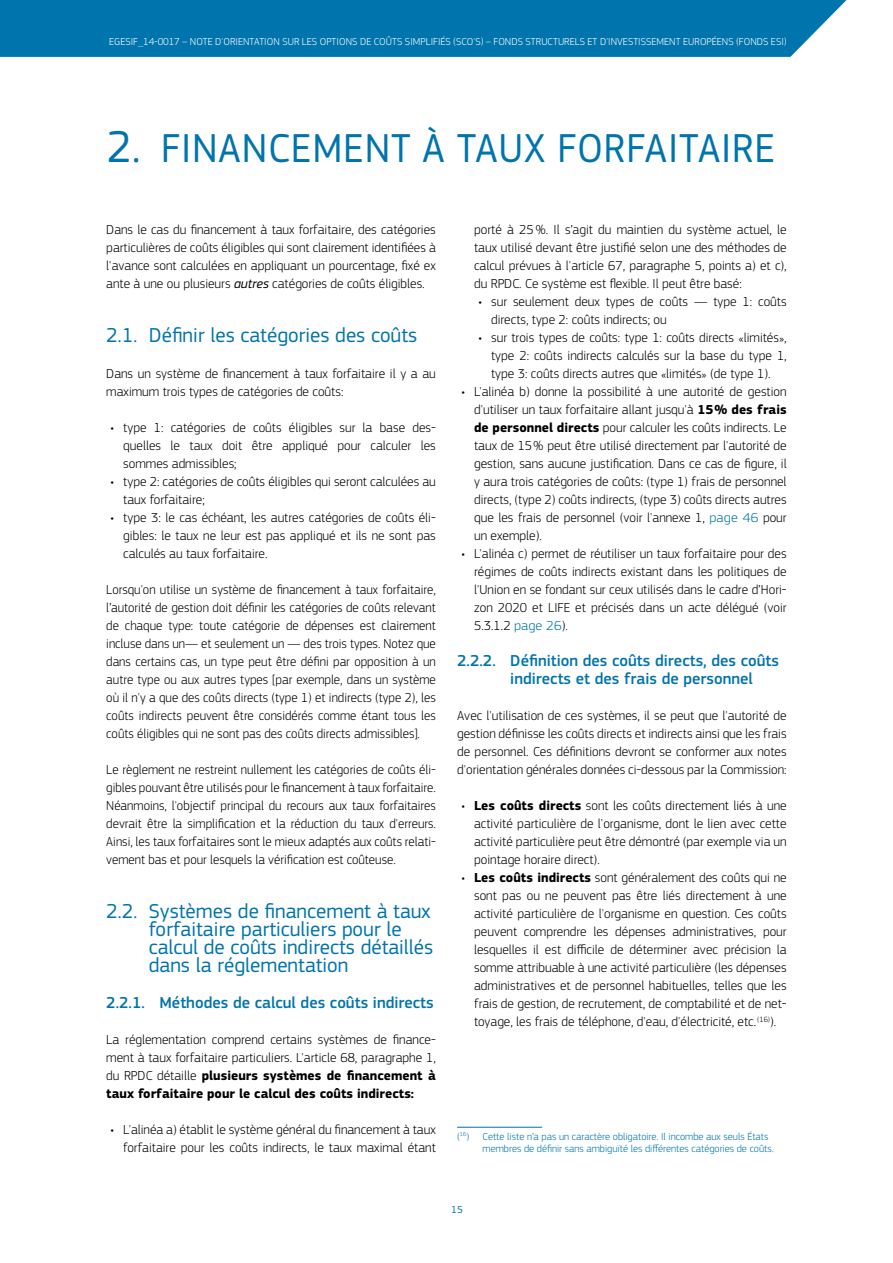
<style>
.page{position:relative;width:893px;height:1263px;background:#fff}
.page>*{position:absolute;margin:0;border:0;box-sizing:border-box;transform-origin:0 0}
.t1{font:42px "EC Square Sans Pro";letter-spacing:.02em;color:#0074ac}
.t2{font:21px/18px "EC Square Sans Pro";color:#0074ac}
.t3{font:500 16.5px/18px "EC Square Sans Pro";color:#0074ac}
.t4{font:300 13.5px/18px "EC Square Sans Pro";color:#000;text-align:justify}
.t5{font:300 10.5px/12.6px "EC Square Sans Pro";color:#0074ac}
.t6{font:300 10.5px "EC Square Sans Pro";letter-spacing:.005em;color:#fff}
.t7{font:10.5px "EC Square Sans Pro";color:#0074ac}
.s1{font-size:46.5px}
.s2{font-weight:400;font-style:italic}
.s3{font-weight:700}
.s4{color:#0074ac}
</style>
<div class="page">
<div style="left:0;top:0;width:847px;height:57px;background:#0074ac"></div>
<hr style="left:457px;top:1127px;width:85px;height:1px;background:#0074ac">
<p class="t6" style="left:109px;top:35px;width:679px">EGESIF_14-0017 – NOTE D'ORIENTATION SUR LES OPTIONS DE COÛTS SIMPLIFIÉS (SCO'S) – FONDS STRUCTURELS ET D'INVESTISSEMENT EUROPÉENS (FONDS ESI)</p>
<h1 class="t1" style="left:107px;top:124px;width:670px"><span class="s1">2.</span> FINANCEMENT À TAUX FORFAITAIRE</h1>
<p class="t4" style="left:106px;top:220px;width:331px">Dans le cas du financement à taux forfaitaire, des catégories particulières de coûts éligibles qui sont clairement identifiées à l'avance sont calculées en appliquant un pourcentage, fixé ex ante à une ou plusieurs <span class="s2">autres</span> catégories de coûts éligibles.</p>
<h2 class="t2" style="left:106px;top:326px;width:312px">2.1. Définir les catégories des coûts</h2>
<p class="t4" style="left:106px;top:364px;width:331px">Dans un système de financement à taux forfaitaire il y a au maximum trois types de catégories de coûts:</p>
<p class="t4" style="left:123px;top:418px;width:314px;text-indent:-13px">• type 1: catégories de coûts éligibles sur la base des&shy;quelles le taux doit être appliqué pour calculer les sommes admissibles;</p>
<p class="t4" style="left:123px;top:472px;width:314px;text-indent:-13px">• type 2: catégories de coûts éligibles qui seront calculées au taux forfaitaire;</p>
<p class="t4" style="left:123px;top:508px;width:314px;text-indent:-13px">• type 3: le cas échéant, les autres catégories de coûts éli&shy;gibles: le taux ne leur est pas appliqué et ils ne sont pas calculés au taux forfaitaire.</p>
<p class="t4" style="left:106px;top:580px;width:331px">Lorsqu'on utilise un système de financement à taux forfaitaire, l’autorité de gestion doit définir les catégories de coûts relevant de chaque type: toute catégorie de dépenses est clairement incluse dans un— et seulement un — des trois types. Notez que dans certains cas, un type peut être défini par opposition à un autre type ou aux autres types [par exemple, dans un système où il n'y a que des coûts directs (type 1) et indirects (type 2), les coûts indirects peuvent être considérés comme étant tous les coûts éligibles qui ne sont pas des coûts directs admissibles].</p>
<p class="t4" style="left:106px;top:760px;width:331px">Le règlement ne restreint nullement les catégories de coûts éli&shy;gibles pouvant être utilisés pour le financement à taux forfaitaire.<br>Néanmoins, l'objectif principal du recours aux taux forfaitaires devrait être la simplification et la réduction du taux d'erreurs.<br>Ainsi, les taux forfaitaires sont le mieux adaptés aux coûts relati&shy;vement bas et pour lesquels la vérification est coûteuse.</p>
<h2 class="t2" style="left:149px;top:902px;width:286px;text-indent:-43px">2.2. Systèmes de financement à taux forfaitaire particuliers pour le calcul de coûts indirects détaillés dans la réglementation</h2>
<p class="t3" style="left:106px;top:994px;width:329px">2.2.1. Méthodes de calcul des coûts indirects</p>
<p class="t4" style="left:106px;top:1030px;width:331px">La réglementation comprend certains systèmes de finance&shy;ment à taux forfaitaire particuliers. L'article 68, paragraphe 1, du RPDC détaille <span class="s3">plusieurs systèmes de financement à taux forfaitaire pour le calcul des coûts indirects:</span></p>
<p class="t4" style="left:111px;top:1120px;width:327px;text-align:right">• L'alinéa a) établit le système général du financement à taux forfaitaire pour les coûts indirects, le taux maximal étant</p>
<p class="t4" style="left:474px;top:220px;width:314px">porté à 25%. Il s’agit du maintien du système actuel, le taux utilisé devant être justifié selon une des méthodes de calcul prévues à l'article 67, paragraphe 5, points a) et c), du RPDC. Ce système est flexible. Il peut être basé:</p>
<p class="t4" style="left:491px;top:292px;width:297px;text-indent:-13px">• sur seulement deux types de coûts — type 1: coûts directs, type 2: coûts indirects; ou</p>
<p class="t4" style="left:491px;top:328px;width:297px;text-indent:-13px">• sur trois types de coûts: type 1: coûts directs «limités», type 2: coûts indirects calculés sur la base du type 1, type 3: coûts directs autres que «limités» (de type 1).</p>
<p class="t4" style="left:474px;top:382px;width:314px;text-indent:-13px">• L'alinéa b) donne la possibilité à une autorité de gestion d'utiliser un taux forfaitaire allant jusqu'à <span class="s3">15% des frais de personnel directs</span> pour calculer les coûts indirects. Le taux de 15% peut être utilisé directement par l'autorité de gestion, sans aucune justification. Dans ce cas de figure, il y aura trois catégories de coûts: (type 1) frais de personnel directs, (type 2) coûts indirects, (type 3) coûts directs autres que les frais de personnel (voir l'annexe 1, <span class="s4">page 46</span> pour un exemple).</p>
<p class="t4" style="left:474px;top:544px;width:314px;text-indent:-13px">• L'alinéa c) permet de réutiliser un taux forfaitaire pour des régimes de coûts indirects existant dans les politiques de l'Union en se fondant sur ceux utilisés dans le cadre d’Hori&shy;zon 2020 et LIFE et précisés dans un acte délégué (voir 5.3.1.2 <span class="s4">page 26</span>).</p>
<p class="t3" style="left:510px;top:652px;width:270px;text-indent:-53px">2.2.2. Définition des coûts directs, des coûts indirects et des frais de personnel</p>
<p class="t4" style="left:457px;top:706px;width:331px">Avec l'utilisation de ces systèmes, il se peut que l'autorité de gestion définisse les coûts directs et indirects ainsi que les frais de personnel. Ces définitions devront se conformer aux notes d'orientation générales données ci-dessous par la Commission:</p>
<p class="t4" style="left:474px;top:796px;width:314px;text-indent:-13px">• <span class="s3">Les coûts directs</span> sont les coûts directement liés à une activité particulière de l'organisme, dont le lien avec cette activité particulière peut être démontré (par exemple via un pointage horaire direct).</p>
<p class="t4" style="left:474px;top:868px;width:314px;text-indent:-13px">• <span class="s3">Les coûts indirects</span> sont généralement des coûts qui ne sont pas ou ne peuvent pas être liés directement à une activité particulière de l'organisme en question. Ces coûts peuvent comprendre les dépenses administratives, pour lesquelles il est difficile de déterminer avec précision la somme attribuable à une activité particulière (les dépenses administratives et de personnel habituelles, telles que les frais de gestion, de recrutement, de comptabilité et de net&shy;toyage, les frais de téléphone, d'eau, d'électricité, etc.<sup>(16)</sup>).</p>
<p class="t5" style="left:483px;top:1130px;width:293px;text-indent:-26px">(<sup>16</sup>) Cette liste n’a pas un caractère obligatoire. Il incombe aux seuls États membres de définir sans ambiguïté les différentes catégories de coûts.</p>
<p class="t7" style="left:451px;top:1203px;width:13px">15</p>
</div>
